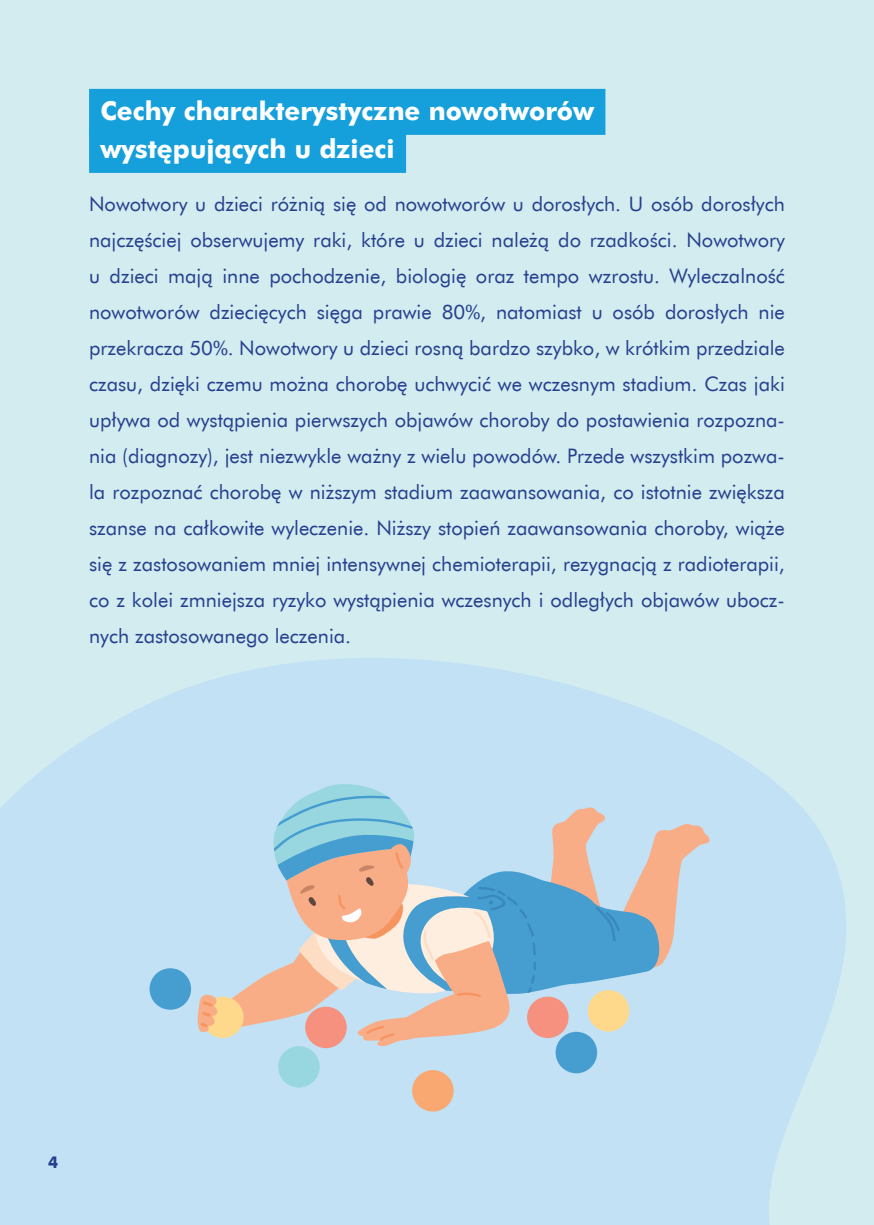
<style>
.page{position:relative;width:874px;height:1225px;background:#fff}
.page>*{position:absolute;margin:0;border:0;box-sizing:border-box;transform-origin:0 0}
.pod-podtytul{font:700 26px "Futura EU";color:#fff}
.t1{font:20px/36px "Futura EU";color:#253f8e;text-align:justify}
.t2{font:700 16px "Futura EU";color:#253f8e}
</style>
<div class="page">
<div style="left:0;top:0;width:873px;height:1225px;background:#d3ecef"></div>
<svg style="left:0;top:658px;width:846px;height:567px;fill:#c2e1f5"></svg>
<div style="left:89px;top:89px;width:516px;height:46px;background:#16a0db"></div>
<div style="left:89px;top:127px;width:317px;height:46px;background:#16a0db"></div>
<div style="left:202px;top:996px;width:41px;height:42px;background:#fed98c;border-radius:50%"></div>
<div style="left:278px;top:1046px;width:41px;height:41px;background:#98d7df;border-radius:50%"></div>
<div style="left:305px;top:1006px;width:41px;height:42px;background:#f5917e;border-radius:50%"></div>
<div style="left:412px;top:1070px;width:41px;height:41px;background:#f9a872;border-radius:50%"></div>
<div style="left:555px;top:1031px;width:42px;height:42px;background:#469dd0;border-radius:50%"></div>
<div style="left:149px;top:968px;width:42px;height:41px;background:#469dd0;border-radius:50%"></div>
<svg style="left:197px;top:994px;width:20px;height:38px"></svg>
<svg style="left:224px;top:782px;width:485px;height:264px;background:#bcc8d0"></svg>
<p class="pod-podtytul" style="left:100px;top:95px;width:495px">Cechy charakterystyczne nowotworów</p>
<p class="pod-podtytul" style="left:100px;top:133px;width:295px">występujących u dzieci</p>
<p class="t1" style="left:89px;top:187px;width:697px">Nowotwory u dzieci różnią się od nowotworów u dorosłych. U osób dorosłych najczęściej obserwujemy raki, które u dzieci należą do rzadkości. Nowotwory u dzieci mają inne pochodzenie, biologię oraz tempo wzrostu. Wyleczalność nowotworów dziecięcych sięga prawie 80%, natomiast u osób dorosłych nie przekracza 50%. Nowotwory u dzieci rosną bardzo szybko, w krótkim przedziale czasu, dzięki czemu można chorobę uchwycić we wczesnym stadium. Czas jaki upływa od wystąpienia pierwszych objawów choroby do postawienia rozpozna&shy;nia (diagnozy), jest niezwykle ważny z wielu powodów. Przede wszystkim pozwa&shy;la rozpoznać chorobę w niższym stadium zaawansowania, co istotnie zwiększa szanse na całkowite wyleczenie. Niższy stopień zaawansowania choroby, wiąże się z zastosowaniem mniej intensywnej chemioterapii, rezygnacją z radioterapii, co z kolei zmniejsza ryzyko wystąpienia wczesnych i odległych objawów ubocz&shy;nych zastosowanego leczenia.</p>
<p class="t2" style="left:48px;top:1152px;width:11px">4</p>
</div>
